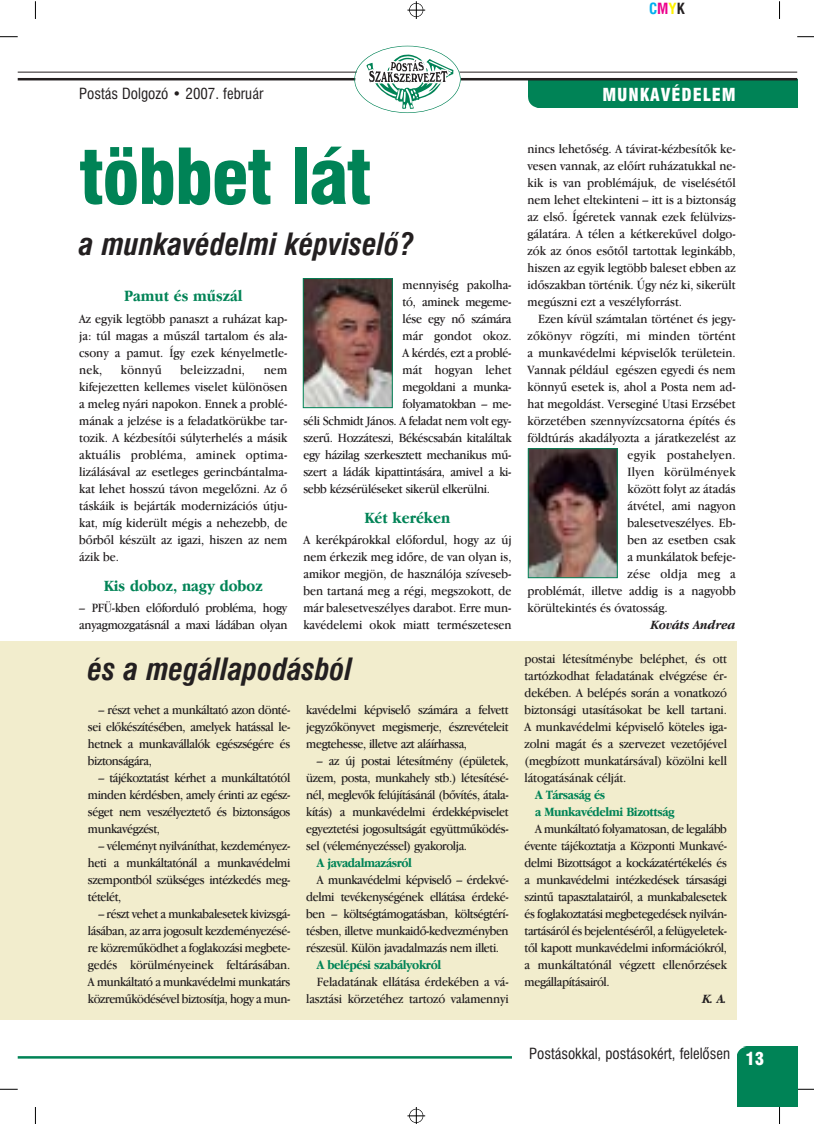
<style>
.page{position:relative;width:815px;height:1124px;background:#fff}
.page>*{position:absolute;margin:0;border:0;box-sizing:border-box;transform-origin:0 0}
.t1{font:75px "Hu Swis 721 Blk Cn BT";letter-spacing:-.02em;color:#008356}
.t2{font:italic 30px "Hu Swis 721 Cn BT Bold";color:#231f20}
.t3{font:17.5px "Hu Swis 721 Blk Cn BT";letter-spacing:.055em;color:#fff}
.t4{font:16.25px "Hu Garmd ITC Bk BT Bold";color:#008356;scale:.9 1}
.t5{font:15px "Hu Swis 721 Cn BT";color:#231f20}
.t6{font:15px "Hu Swis 721 Cn BT Bold";color:#00aeef}
.t7{font:13.12px/17px "Hu Garmd ITC Bk BT";letter-spacing:-.01em;color:#231f20;text-align:justify;scale:.9 1}
.t8{font:13.12px "Hu Garmd ITC Bk BT";letter-spacing:.02em;color:#231f20;scale:.9 1}
.t9{font:13.12px/17px "Hu Garmd ITC Bk BT Bold";letter-spacing:-.035em;color:#008356;scale:.9 1}
.t10{font:italic 13.12px "Hu Garmd ITC Bk BT Bold";color:#231f20;scale:.9 1}
.s1{color:#ec008c}
.s2{color:#fff200}
.s3{color:#231f20}
</style>
<div class="page">
<svg style="left:0;top:36px;width:18px;height:1px"></svg>
<svg style="left:0;top:1089px;width:18px;height:1px"></svg>
<svg style="left:797px;top:36px;width:17px;height:1px"></svg>
<svg style="left:797px;top:1089px;width:17px;height:1px"></svg>
<svg style="left:35px;top:1px;width:1px;height:18px"></svg>
<svg style="left:779px;top:1px;width:1px;height:18px"></svg>
<svg style="left:35px;top:1107px;width:1px;height:17px"></svg>
<svg style="left:779px;top:1107px;width:1px;height:17px"></svg>
<div style="left:528px;top:79px;width:269px;height:29px;background:#008356"></div>
<svg style="left:514px;top:97px;width:24px;height:21px"></svg>
<hr style="left:18px;top:78px;width:779px;height:2px;background:#231f20">
<hr style="left:18px;top:72px;width:779px;height:1px;background:#231f20">
<hr style="left:18px;top:1056px;width:779px;height:2px;background:#008356">
<div style="left:737px;top:1047px;width:60px;height:60px;background:#008356"></div>
<svg style="left:722px;top:1036px;width:25px;height:21px"></svg>
<div style="left:512px;top:1047px;width:225px;height:17px;background:#fff"></div>
<svg style="left:407px;top:1px;width:18px;height:18px"></svg>
<div style="left:409px;top:3px;width:14px;height:14px;border:1px solid #000;border-radius:50%"></div>
<svg style="left:407px;top:1107px;width:18px;height:17px"></svg>
<div style="left:409px;top:1109px;width:14px;height:14px;border:1px solid #000;border-radius:50%"></div>
<div style="left:355px;top:47px;width:106px;height:66px;background:#fff;border-radius:50%"></div>
<div style="left:354px;top:46px;width:107px;height:67px;border:1px solid #008356;border-radius:50%"></div>
<svg style="left:367px;top:55px;width:86px;height:54px"></svg>
<div style="left:78px;top:137px;width:659px;height:900px;background:#fff"></div>
<img style="left:305px;top:280px;width:86px;height:126px">
<div style="left:303px;top:278px;width:90px;height:130px;border:1px solid #008356"></div>
<img style="left:530px;top:450px;width:86px;height:126px">
<div style="left:528px;top:448px;width:90px;height:130px;border:1px solid #008356"></div>
<div style="left:0;top:641px;width:78px;height:379px;background:#f2edcd"></div>
<div style="left:78px;top:641px;width:659px;height:379px;background:#f2edcd"></div>
<p class="t6" style="left:649px;top:2px;width:37px">C<span class="s1">M</span><span class="s2">Y</span><span class="s3">K</span></p>
<p class="t5" style="left:79px;top:87px;width:186px">Postás Dolgozó • 2007. február</p>
<h3 class="t3" style="left:602px;top:88px;width:135px">MUNKAVÉDELEM</h3>
<h1 class="t1" style="left:79px;top:147px;width:294px">többet lát</h1>
<h2 class="t2" style="left:79px;top:232px;width:336px">a munkavédelmi képviselõ?</h2>
<p class="t4" style="left:124px;top:290px;width:133px">Pamut és mûszál</p>
<p class="t7" style="left:79px;top:311px;width:233px">Az egyik legtöbb panaszt a ruházat kap&shy;ja: túl magas a mûszál tartalom és ala&shy;csony a pamut. Így ezek kényelmetle&shy;nek,</p>
<p class="t7" style="left:121px;top:362px;width:47px">könnyû</p>
<p class="t8" style="left:180px;top:365px;width:74px">beleizzadni,</p>
<p class="t7" style="left:79px;top:362px;width:233px;text-indent:185px">nem kifejezetten kellemes viselet különösen a meleg nyári napokon. Ennek a problé&shy;mának a jelzése is a feladatkörükbe tar&shy;tozik. A kézbesítõi súlyterhelés a másik aktuális probléma, aminek optima&shy;lizálásával az esetleges gerincbántalma&shy;kat lehet hosszú távon megelõzni. Az õ táskáik is bejárták modernizációs útju&shy;kat, míg kiderült mégis a nehezebb, de bõrbõl készült az igazi, hiszen az nem ázik be.</p>
<p class="t4" style="left:104px;top:579px;width:178px">Kis doboz, nagy doboz</p>
<p class="t7" style="left:79px;top:600px;width:233px">– PFÜ-kben elõforduló probléma, hogy anyagmozgatásnál a maxi ládában olyan</p>
<p class="t7" style="left:403px;top:277px;width:123px">mennyiség pakolha-</p>
<p class="t7" style="left:403px;top:294px;width:123px">tó, aminek megeme-</p>
<p class="t7" style="left:403px;top:311px;width:123px">lése egy nõ számára</p>
<p class="t7" style="left:403px;top:328px;width:123px">már gondot okoz.</p>
<p class="t7" style="left:403px;top:345px;width:123px">A kérdés, ezt a problé-</p>
<p class="t7" style="left:403px;top:362px;width:123px">mát hogyan lehet</p>
<p class="t7" style="left:403px;top:379px;width:123px">megoldani a munka-</p>
<p class="t7" style="left:403px;top:396px;width:123px">folyamatokban – me-</p>
<p class="t7" style="left:303px;top:413px;width:233px">séli Schmidt János. A feladat nem volt egy-</p>
<p class="t7" style="left:303px;top:430px;width:233px">szerû. Hozzáteszi, Békéscsabán kitaláltak</p>
<p class="t7" style="left:303px;top:447px;width:233px">egy házilag szerkesztett mechanikus mû-</p>
<p class="t7" style="left:303px;top:464px;width:233px">szert a ládák kipattintására, amivel a ki-</p>
<p class="t7" style="left:303px;top:481px;width:209px">sebb kézsérüléseket sikerül elkerülni.</p>
<p class="t4" style="left:365px;top:511px;width:97px">Két keréken</p>
<p class="t7" style="left:303px;top:532px;width:233px">A kerékpárokkal elõfordul, hogy az új nem érkezik meg idõre, de van olyan is, amikor megjön, de használója szíveseb&shy;ben tartaná meg a régi, megszokott, de már balesetveszélyes darabot. Erre mun&shy;kavédelemi okok miatt természetesen</p>
<h2 class="t2" style="left:88px;top:657px;width:266px">és a megállapodásból</h2>
<p class="t7" style="left:88px;top:702px;width:226px;text-indent:11px">– részt vehet a munkáltató azon dönté&shy;sei elõkészítésében, amelyek hatással le&shy;hetnek a munkavállalók egészségére és biztonságára,</p>
<p class="t7" style="left:88px;top:770px;width:226px;text-indent:11px">– tájékoztatást kérhet a munkáltatótól minden kérdésben, amely érinti az egész&shy;séget nem veszélyeztetõ és biztonságos munkavégzést,</p>
<p class="t7" style="left:88px;top:838px;width:226px;text-indent:11px">– véleményt nyilváníthat, kezdeményez&shy;heti a munkáltatónál a munkavédelmi szempontból szükséges intézkedés meg&shy;tételét,</p>
<p class="t7" style="left:88px;top:906px;width:226px;text-indent:11px">– részt vehet a munkabalesetek kivizsgá&shy;lásában, az arra jogosult kezdeményezésé&shy;re közremûködhet a foglakozási megbete&shy;gedés körülményeinek feltárásában.<br>A munkáltató a munkavédelmi munkatárs közremûködésével biztosítja, hogy a mun-</p>
<p class="t7" style="left:306px;top:702px;width:226px">kavédelmi képviselõ számára a felvett jegyzõkönyvet megismerje, észrevételeit megtehesse, illetve azt aláírhassa,</p>
<p class="t7" style="left:306px;top:753px;width:226px;text-indent:11px">– az új postai létesítmény (épületek, üzem, posta, munkahely stb.) létesítésé&shy;nél, meglevõk felújításánál (bõvítés, átala&shy;kítás) a munkavédelmi érdekképviselet egyeztetési jogosultságát együttmûködés&shy;sel (véleményezéssel) gyakorolja.</p>
<p class="t9" style="left:317px;top:855px;width:107px">A javadalmazásról</p>
<p class="t7" style="left:306px;top:872px;width:226px;text-indent:11px">A munkavédelmi képviselõ – érdekvé&shy;delmi tevékenységének ellátása érdeké&shy;ben – költségtámogatásban, költségtérí&shy;tésben, illetve munkaidõ-kedvezményben részesül. Külön javadalmazás nem illeti.</p>
<p class="t9" style="left:317px;top:957px;width:140px">A belépési szabályokról</p>
<p class="t7" style="left:306px;top:974px;width:226px;text-align:right">Feladatának ellátása érdekében a vá&shy;lasztási körzetéhez tartozó valamennyi</p>
<p class="t7" style="left:528px;top:141px;width:233px">nincs lehetõség. A távirat-kézbesítõk ke&shy;vesen vannak, az elõírt ruházatukkal ne&shy;kik is van problémájuk, de viselésétõl nem lehet eltekinteni – itt is a biztonság az elsõ. Ígéretek vannak ezek felülvizs&shy;gálatára. A télen a kétkerekûvel dolgo&shy;zók az ónos esõtõl tartottak leginkább, hiszen az egyik legtöbb baleset ebben az idõszakban történik. Úgy néz ki, sikerült megúszni ezt a veszélyforrást.</p>
<p class="t7" style="left:538px;top:311px;width:221px">Ezen kívül számtalan történet és jegy-</p>
<p class="t8" style="left:528px;top:331px;width:233px">zõkönyv rögzíti, mi minden történt</p>
<p class="t7" style="left:528px;top:345px;width:233px">a munkavédelmi képviselõk területein.</p>
<p class="t7" style="left:528px;top:362px;width:233px">Vannak például egészen egyedi és nem</p>
<p class="t7" style="left:528px;top:379px;width:233px">könnyû esetek is, ahol a Posta nem ad-</p>
<p class="t7" style="left:528px;top:396px;width:233px">hat megoldást. Verseginé Utasi Erzsébet</p>
<p class="t7" style="left:528px;top:413px;width:233px">körzetében szennyvízcsatorna építés és</p>
<p class="t7" style="left:528px;top:430px;width:233px">földtúrás akadályozta a járatkezelést az</p>
<p class="t8" style="left:628px;top:450px;width:122px">egyik postahelyen.</p>
<p class="t8" style="left:628px;top:467px;width:122px">Ilyen körülmények</p>
<p class="t7" style="left:628px;top:481px;width:122px">között folyt az átadás</p>
<p class="t7" style="left:628px;top:498px;width:122px">átvétel, ami nagyon</p>
<p class="t7" style="left:628px;top:515px;width:122px">balesetveszélyes. Eb-</p>
<p class="t7" style="left:628px;top:532px;width:122px">ben az esetben csak</p>
<p class="t7" style="left:628px;top:549px;width:122px">a munkálatok befeje-</p>
<p class="t8" style="left:628px;top:569px;width:122px">zése oldja meg a</p>
<p class="t7" style="left:528px;top:583px;width:233px">problémát, illetve addig is a nagyobb</p>
<p class="t7" style="left:528px;top:600px;width:157px">körültekintés és óvatosság.</p>
<p class="t10" style="left:651px;top:620px;width:96px">Kováts Andrea</p>
<p class="t7" style="left:525px;top:651px;width:226px">postai létesítménybe beléphet, és ott tartózkodhat feladatának elvégzése ér&shy;dekében. A belépés során a vonatkozó biztonsági utasításokat be kell tartani.<br>A munkavédelmi képviselõ köteles iga&shy;zolni magát és a szervezet vezetõjével (megbízott munkatársával) közölni kell látogatásának célját.</p>
<p class="t9" style="left:535px;top:787px;width:156px">A Társaság és<br>a Munkavédelmi Bizottság</p>
<p class="t7" style="left:525px;top:821px;width:226px;text-indent:11px">A munkáltató folyamatosan, de legalább évente tájékoztatja a Központi Munkavé&shy;delmi Bizottságot a kockázatértékelés és a munkavédelmi intézkedések társasági szintû tapasztalatairól, a munkabalesetek és foglakoztatási megbetegedések nyilván&shy;tartásáról és bejelentésérõl, a felügyeletek&shy;tõl kapott munkavédelmi információkról, a munkáltatónál végzett ellenõrzések megállapításairól.</p>
<p class="t10" style="left:703px;top:994px;width:29px">K. A.</p>
<p class="t5" style="left:529px;top:1048px;width:202px">Postásokkal, postásokért, felelõsen</p>
<h3 class="t3" style="left:745px;top:1051px;width:20px">13</h3>
</div>
